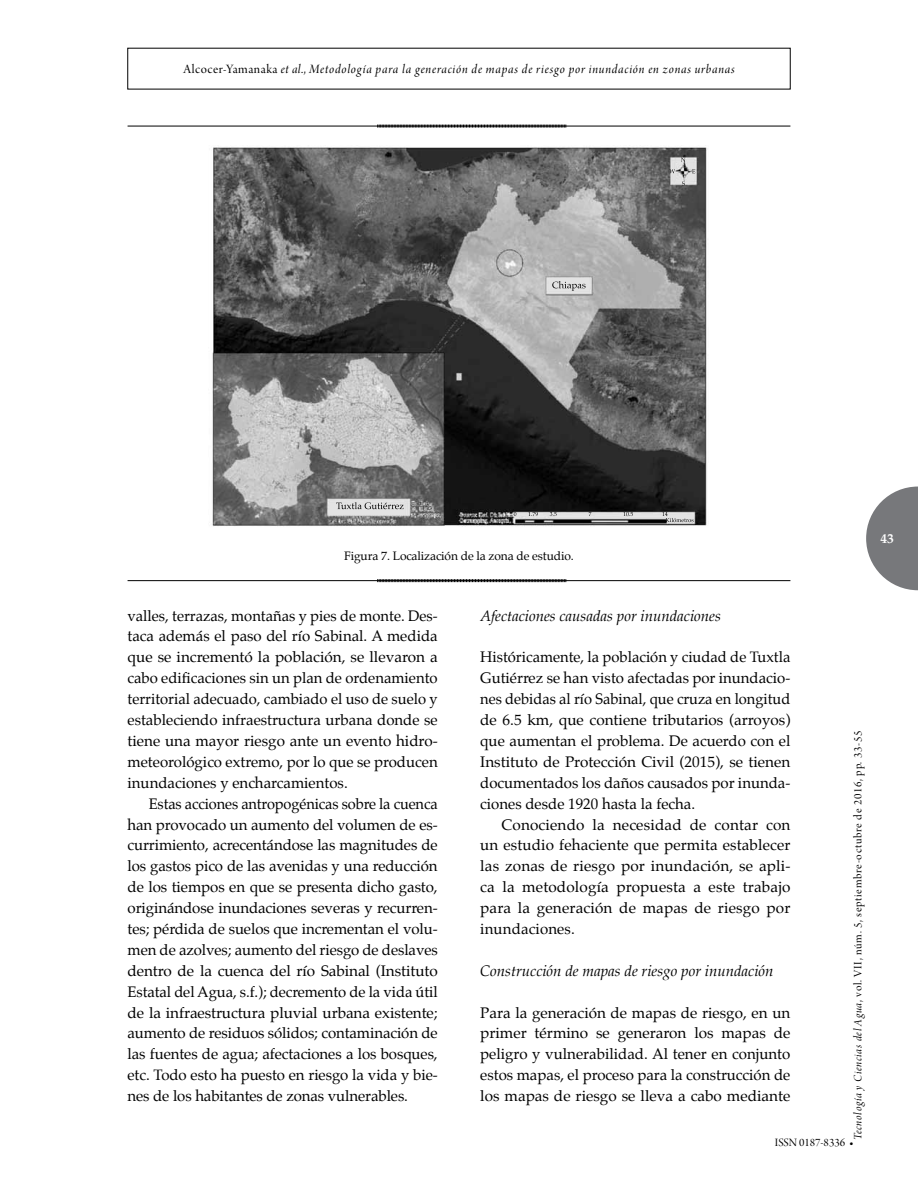
<style>
.page{position:relative;width:918px;height:1188px;background:#fff}
.page>*{position:absolute;margin:0;border:0;box-sizing:border-box;transform-origin:0 0}
.t1{font:15px/20.9px "Palatino";color:#000;text-align:justify}
.t2{font:italic 15px "Palatino";color:#000}
.t3{font:13.5px "Arno Pro Italic Display";letter-spacing:.055em;color:#000}
.t4{font:700 13.5px "Palatino";color:#fff}
.t5{font:12px "Arno Pro Display";letter-spacing:.06em;color:#000}
.t6{font:12px "Palatino";letter-spacing:-.01em;color:#000}
.t7{font:12px "Arno Pro Display";color:#000}
.s1{font-family:"Arno Pro Display"}
.s2{font-family:"Arno Pro Italic Display"}
.s3{font-family:"Arno Pro"}
</style>
<div class="page">
<svg style="left:866px;top:487px;width:52px;height:103px"></svg>
<img style="left:212px;top:147px;width:496px;height:380px">
<img style="left:336px;top:502px;width:51px;height:7px">
<img style="left:552px;top:281px;width:33px;height:7px">
<svg style="left:681px;top:158px;width:5px;height:4px"></svg>
<svg style="left:669px;top:169px;width:6px;height:4px"></svg>
<svg style="left:692px;top:169px;width:3px;height:4px"></svg>
<svg style="left:682px;top:181px;width:3px;height:5px"></svg>
<img style="left:528px;top:512px;width:140px;height:4px">
<img style="left:666px;top:518px;width:26px;height:4px">
<hr style="left:128px;top:126px;width:662px;height:1px;background:#000">
<svg style="left:377px;top:125px;width:190px;height:3px"></svg>
<hr style="left:128px;top:580px;width:662px;height:1px;background:#000">
<svg style="left:377px;top:579px;width:190px;height:3px"></svg>
<p class="t3" style="left:184px;top:62px;width:553px"><span class="s1">Alcocer-Yamanaka</span> et al<span class="s1">.,</span> Metodología para la generación de mapas de riesgo por inundación en zonas urbanas</p>
<p class="t6" style="left:344px;top:546px;width:231px">Figura 7. Localización de la zona de estudio.</p>
<p class="t4" style="left:880px;top:526px;width:15px">43</p>
<p class="t1" style="left:128px;top:605px;width:312px">valles, terrazas, montañas y pies de monte. Des&shy;taca además el paso del río Sabinal. A medida que se incrementó la población, se llevaron a cabo edificaciones sin un plan de ordenamiento territorial adecuado, cambiado el uso de suelo y estableciendo infraestructura urbana donde se tiene una mayor riesgo ante un evento hidro&shy;meteorológico extremo, por lo que se producen inundaciones y encharcamientos.</p>
<p class="t1" style="left:128px;top:793px;width:312px;text-indent:21px">Estas acciones antropogénicas sobre la cuenca han provocado un aumento del volumen de es&shy;currimiento, acrecentándose las magnitudes de los gastos pico de las avenidas y una reducción de los tiempos en que se presenta dicho gasto, originándose inundaciones severas y recurren&shy;tes; pérdida de suelos que incrementan el volu&shy;men de azolves; aumento del riesgo de deslaves dentro de la cuenca del río Sabinal (Instituto Estatal del Agua, s.f.); decremento de la vida útil de la infraestructura pluvial urbana existente; aumento de residuos sólidos; contaminación de las fuentes de agua; afectaciones a los bosques, etc. Todo esto ha puesto en riesgo la vida y bie&shy;nes de los habitantes de zonas vulnerables.</p>
<p class="t2" style="left:480px;top:603px;width:242px">Afectaciones causadas por inundaciones</p>
<p class="t1" style="left:480px;top:647px;width:312px">Históricamente, la población y ciudad de Tuxtla Gutiérrez se han visto afectadas por inundacio&shy;nes debidas al río Sabinal, que cruza en longitud de 6.5 km, que contiene tributarios (arroyos) que aumentan el problema. De acuerdo con el Instituto de Protección Civil (2015), se tienen documentados los daños causados por inunda&shy;ciones desde 1920 hasta la fecha.</p>
<p class="t1" style="left:480px;top:814px;width:312px;text-indent:21px">Conociendo la necesidad de contar con un estudio fehaciente que permita establecer las zonas de riesgo por inundación, se apli&shy;ca la metodología propuesta a este trabajo para la generación de mapas de riesgo por inundaciones.</p>
<p class="t2" style="left:480px;top:958px;width:295px">Construcción de mapas de riesgo por inundación</p>
<p class="t1" style="left:480px;top:1002px;width:312px">Para la generación de mapas de riesgo, en un primer término se generaron los mapas de peligro y vulnerabilidad. Al tener en conjunto estos mapas, el proceso para la construcción de los mapas de riesgo se lleva a cabo mediante</p>
<p class="t5" style="left:851px;top:1140px;width:411px;rotate:-90deg"><span class="s2">Tecnología y Ciencias del Agua</span>, vol. VII, núm. 5, septiembre-octubre de 2016, pp. 33-55</p>
<p class="t7" style="left:775px;top:1136px;width:80px">ISSN 0187-8336 <span class="s3">•</span></p>
</div>
